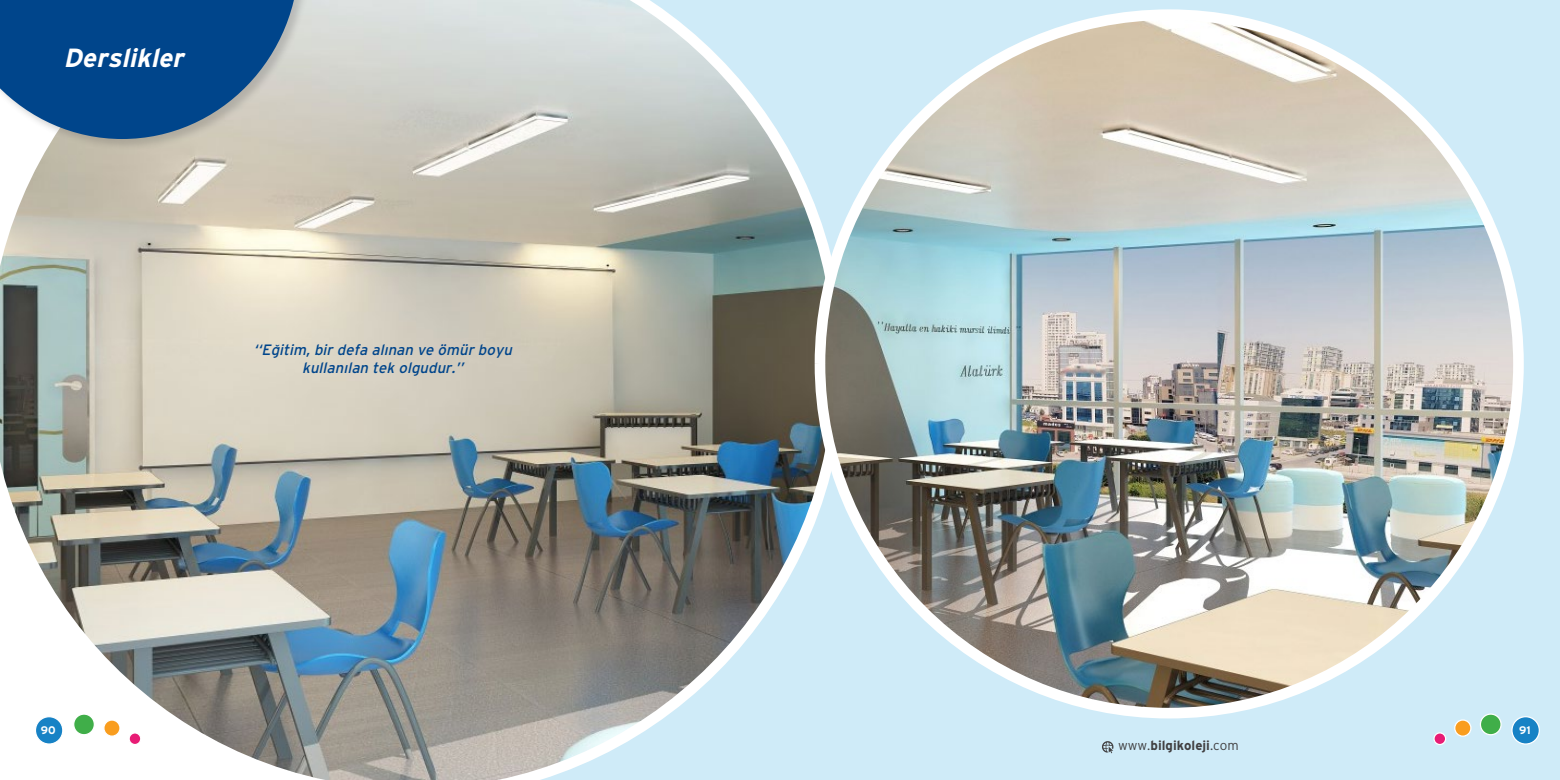
<style>
.page{position:relative;width:1560px;height:780px;background:#fff}
.page>*{position:absolute;margin:0;border:0;box-sizing:border-box;transform-origin:0 0}
.t1{font:italic 700 26.25px "Interstate TR";color:#fff}
.t2{font:italic 15px/18px "Interstate TR";color:#00458b;text-align:center}
.t3{font:700 13.38px "Interstate TR";color:#414042}
.t4{font:700 11px "Interstate TR";color:#fff}
.s1{font-family:"Interstate Light TR Interstate";font-weight:400}
</style>
<div class="page">
<div style="left:844px;top:0;width:715px;height:780px;background:#cfebf8"></div>
<img style="left:0;top:0;width:844px;height:780px">
<img style="left:819px;top:15px;width:699px;height:698px;border-radius:349px">
<svg style="left:1101px;top:741px;width:12px;height:12px"></svg>
<svg style="left:103px;top:719px;width:18px;height:17px"></svg>
<div style="left:73px;top:713px;width:22px;height:22px;background:#40ae49;border:1px solid #fff;border-radius:50%"></div>
<div style="left:35px;top:716px;width:28px;height:28px;background:#1782c5;border:1px solid #fff;border-radius:50%"></div>
<svg style="left:128px;top:732px;width:13px;height:13px"></svg>
<svg style="left:1453px;top:719px;width:18px;height:17px"></svg>
<svg style="left:1479px;top:713px;width:22px;height:22px"></svg>
<div style="left:1510px;top:716px;width:29px;height:28px;background:#1782c5;border:1px solid #fff;border-radius:50%"></div>
<div style="left:1433px;top:732px;width:12px;height:13px;background:#e81c75;border:1px solid #fff;border-radius:50%"></div>
<div style="left:0;top:0;width:311px;height:151px;background:#414042;opacity:.22"></div>
<svg style="left:0;top:0;width:299px;height:139px;background:#2c6297"></svg>
<h1 class="t1" style="left:63px;top:43px;width:122px">Derslikler</h1>
<p class="t2" style="left:253px;top:340px;width:260px">‘‘Eğitim, bir defa alınan ve ömür boyu kullanılan tek olgudur.’’</p>
<p class="t4" style="left:41px;top:723px;width:16px">90</p>
<p class="t4" style="left:1518px;top:723px;width:13px">91</p>
<p class="t3" style="left:1117px;top:738px;width:122px"><span class="s1">www.</span>bilgikoleji<span class="s1">.com</span></p>
</div>
